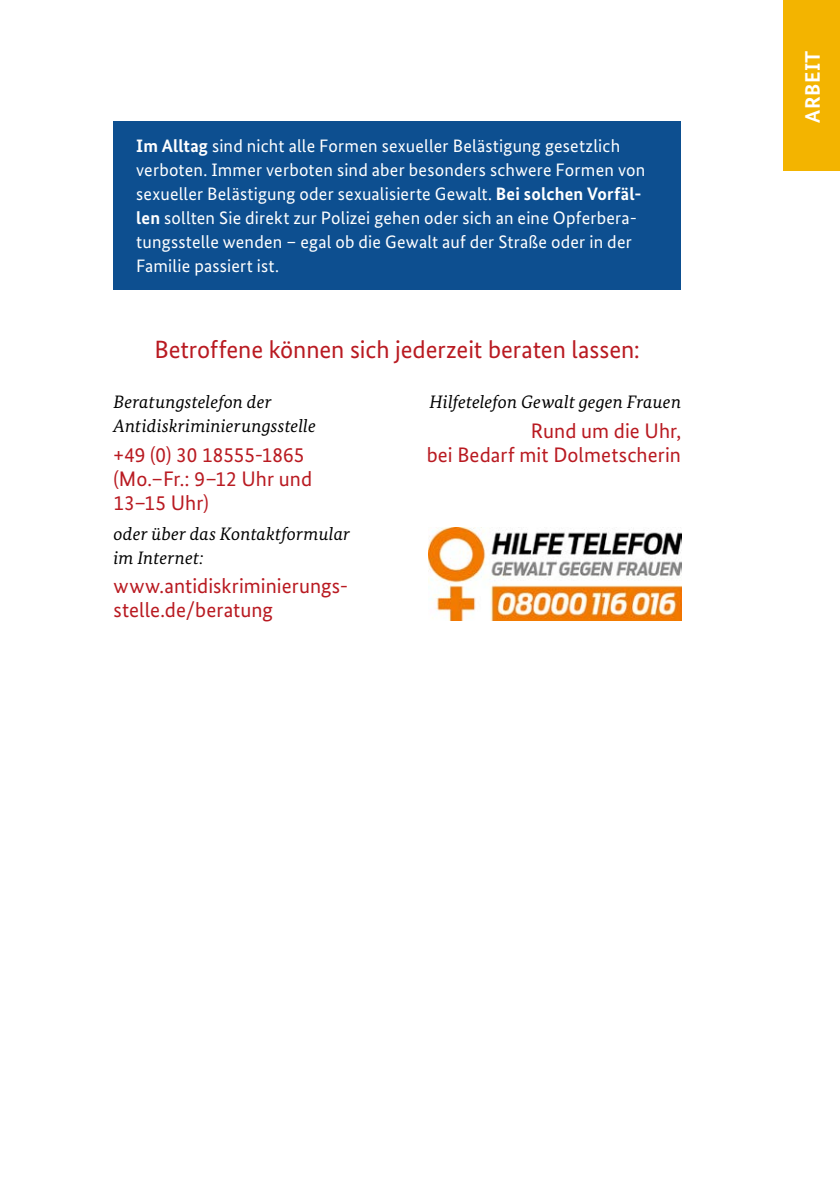
<style>
.page{position:relative;width:840px;height:1191px;background:#fff}
.page>*{position:absolute;margin:0;border:0;box-sizing:border-box;transform-origin:0 0}
.t1{font:25px "Bundes Sans";letter-spacing:-.005em;color:#b91a21}
.t2{font:21px/24px "Bundes Sans";letter-spacing:.005em;color:#b91a21}
.t3{font:700 21px "Bundes Sans";letter-spacing:.025em;color:#fff}
.t4{font:18px/24px "Bundes Sans";letter-spacing:.01em;color:#fff}
.t5{font:italic 18px/24px "Bundes Serif";letter-spacing:.01em;color:#000}
.s1{font-weight:700}
</style>
<div class="page">
<div style="left:113px;top:121px;width:567px;height:168px;background:#0d4f90"></div>
<img style="left:428px;top:527px;width:252px;height:94px">
<div style="left:782px;top:0;width:57px;height:170px;background:#f3b400"></div>
<p class="t4" style="left:136px;top:134px;width:510px"><span class="s1">Im Alltag</span> sind nicht alle Formen sexueller Belästigung gesetzlich verboten. Immer verboten sind aber besonders schwere Formen von sexueller Belästigung oder sexualisierte Gewalt. <span class="s1">Bei solchen Vorfäl&shy;len</span> sollten Sie direkt zur Polizei gehen oder sich an eine Opferbera&shy;tungsstelle wenden – egal ob die Gewalt auf der Straße oder in der Familie passiert ist.</p>
<p class="t1" style="left:154px;top:334px;width:487px">Betroffene können sich jederzeit beraten lassen:</p>
<p class="t5" style="left:113px;top:390px;width:204px">Beratungstelefon der<br>Antidiskriminierungsstelle</p>
<p class="t2" style="left:113px;top:442px;width:200px">+49 (0) 30 18555-1865 (Mo.–Fr.: 9–12 Uhr und<br>13–15 Uhr)</p>
<p class="t5" style="left:113px;top:521px;width:238px">oder über das Kontaktformular im Internet:</p>
<p class="t2" style="left:113px;top:574px;width:236px">www.antidiskriminierungs&shy;stelle.de/beratung</p>
<p class="t5" style="left:429px;top:390px;width:253px">Hilfetelefon Gewalt gegen Frauen</p>
<p class="t2" style="left:426px;top:418px;width:256px;text-align:right">Rund um die Uhr,<br>bei Bedarf mit Dolmetscherin</p>
<p class="t3" style="left:799px;top:123px;width:74px;rotate:-90deg">ARBEIT</p>
</div>
